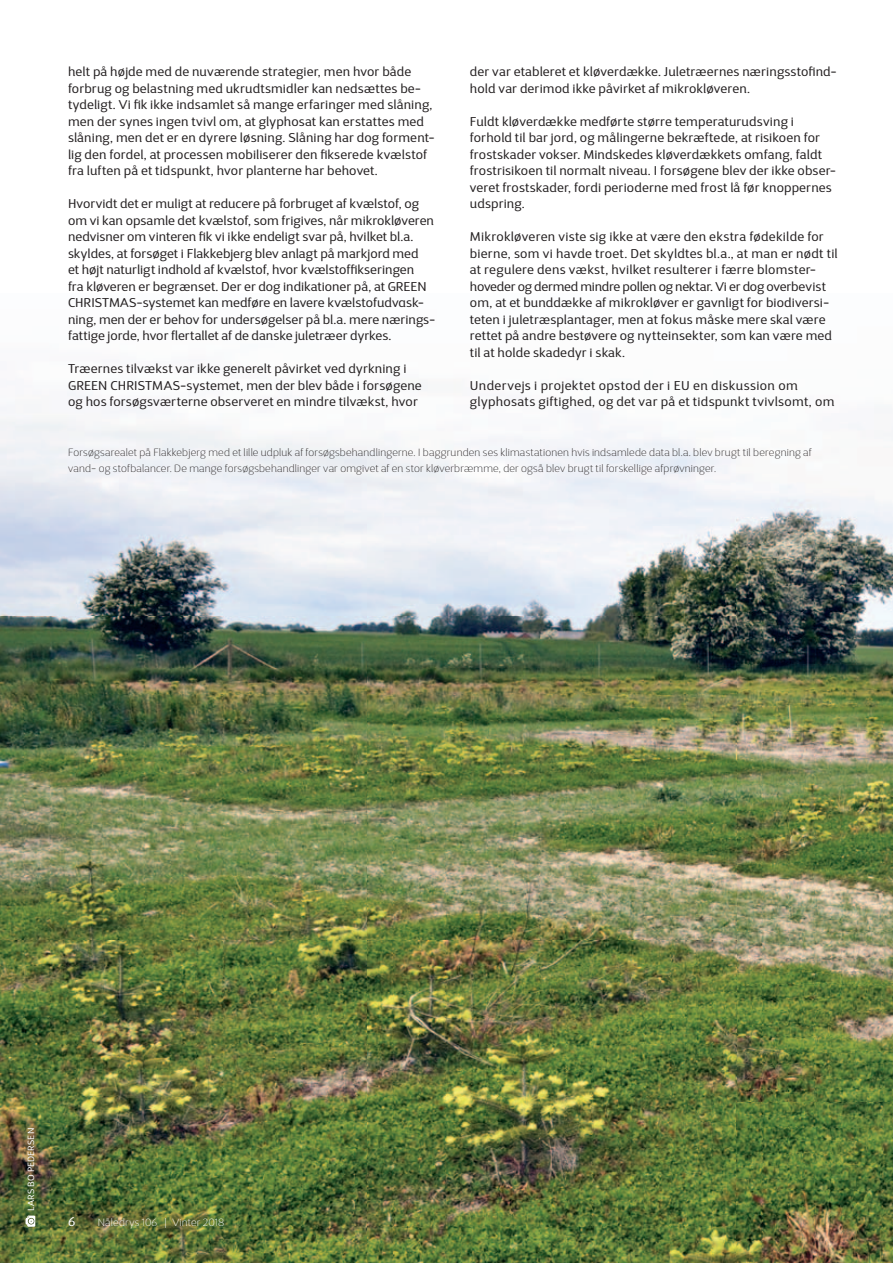
<style>
.page{position:relative;width:893px;height:1263px;background:#fff}
.page>*{position:absolute;margin:0;border:0;box-sizing:border-box;transform-origin:0 0}
.t1{font:12.75px/16.5px "D Sari";letter-spacing:.015em;color:#231f20}
.t2{font:12.75px/16.5px "D Sari";letter-spacing:.035em;color:#231f20}
.t3{font:12.75px "D Sari";color:#fff}
.t4{font:100 10.5px/16.5px "D Sari";letter-spacing:.02em;color:#231f20}
.t5{font:100 10.5px "D Sari";letter-spacing:.02em;color:#fff}
.t6{font:9px "D Sari";letter-spacing:.03em;color:#fff}
</style>
<div class="page">
<img style="left:0;top:385px;width:893px;height:878px">
<svg style="left:26px;top:1215px;width:9px;height:12px"></svg>
<p class="t1" style="left:68px;top:65px;width:368px">helt på højde med de nuværende strategier, men hvor både forbrug og belastning med ukrudtsmidler kan nedsættes be&shy;tydeligt. Vi fik ikke indsamlet så mange erfaringer med slåning, men der synes ingen tvivl om, at glyphosat kan erstattes med slåning, men det er en dyrere løsning. Slåning har dog forment&shy;lig den fordel, at processen mobiliserer den fikserede kvælstof fra luften på et tidspunkt, hvor planterne har behovet.</p>
<p class="t1" style="left:68px;top:197px;width:369px">Hvorvidt det er muligt at reducere på forbruget af kvælstof, og om vi kan opsamle det kvælstof, som frigives, når mikrokløveren nedvisner om vinteren fik vi ikke endeligt svar på, hvilket bl.a. skyldes, at forsøget i Flakkebjerg blev anlagt på markjord med<br>et højt naturligt indhold af kvælstof, hvor kvælstoffikseringen<br>fra kløveren er begrænset. Der er dog indikationer på, at GREEN CHRISTMAS-systemet kan medføre en lavere kvælstofudvask&shy;ning, men der er behov for undersøgelser på bl.a. mere nærings&shy;fattige jorde, hvor flertallet af de danske juletræer dyrkes.</p>
<p class="t1" style="left:68px;top:361px;width:355px">Træernes tilvækst var ikke generelt påvirket ved dyrkning i<br>GREEN CHRISTMAS-systemet, men der blev både i forsøgene og hos forsøgsværterne observeret en mindre tilvækst, hvor</p>
<p class="t1" style="left:470px;top:64px;width:369px">der var etableret et kløverdække. Juletræernes næringsstofind&shy;hold var derimod ikke påvirket af mikrokløveren.</p>
<p class="t1" style="left:470px;top:114px;width:368px">Fuldt kløverdække medførte større temperaturudsving i forhold til bar jord, og målingerne bekræftede, at risikoen for frostskader vokser. Mindskedes kløverdækkets omfang, faldt frostrisikoen til normalt niveau. I forsøgene blev der ikke obser&shy;veret frostskader, fordi perioderne med frost lå før knoppernes udspring.</p>
<p class="t1" style="left:470px;top:229px;width:369px">Mikrokløveren viste sig ikke at være den ekstra fødekilde for bierne, som vi havde troet. Det skyldtes bl.a., at man er nødt til at regulere dens vækst, hvilket resulterer i færre blomster&shy;hoveder og dermed mindre pollen og nektar. Vi er dog overbevist om, at et bunddække af mikrokløver er gavnligt for biodiversi&shy;teten i juletræsplantager, men at fokus måske mere skal være rettet på andre bestøvere og nytteinsekter, som kan være med til at holde skadedyr i skak.</p>
<p class="t2" style="left:470px;top:378px;width:366px">Undervejs i projektet opstod der i EU en diskussion om glyphosats giftighed, og det var på et tidspunkt tvivlsomt, om</p>
<p class="t4" style="left:68px;top:445px;width:745px">Forsøgsarealet på Flakkebjerg med et lille udpluk af forsøgsbehandlingerne. I baggrunden ses klimastationen hvis indsamlede data bl.a. blev brugt til beregning af vand- og stofbalancer. De mange forsøgsbehandlinger var omgivet af en stor kløverbræmme, der også blev brugt til forskellige afprøvninger.</p>
<p class="t6" style="left:28px;top:1211px;width:85px;rotate:-90deg">LARS BO PEDERSEN</p>
<p class="t3" style="left:68px;top:1216px;width:9px">6</p>
<p class="t5" style="left:98px;top:1218px;width:128px">Nåledrys 106 | Vinter 2018</p>
</div>
